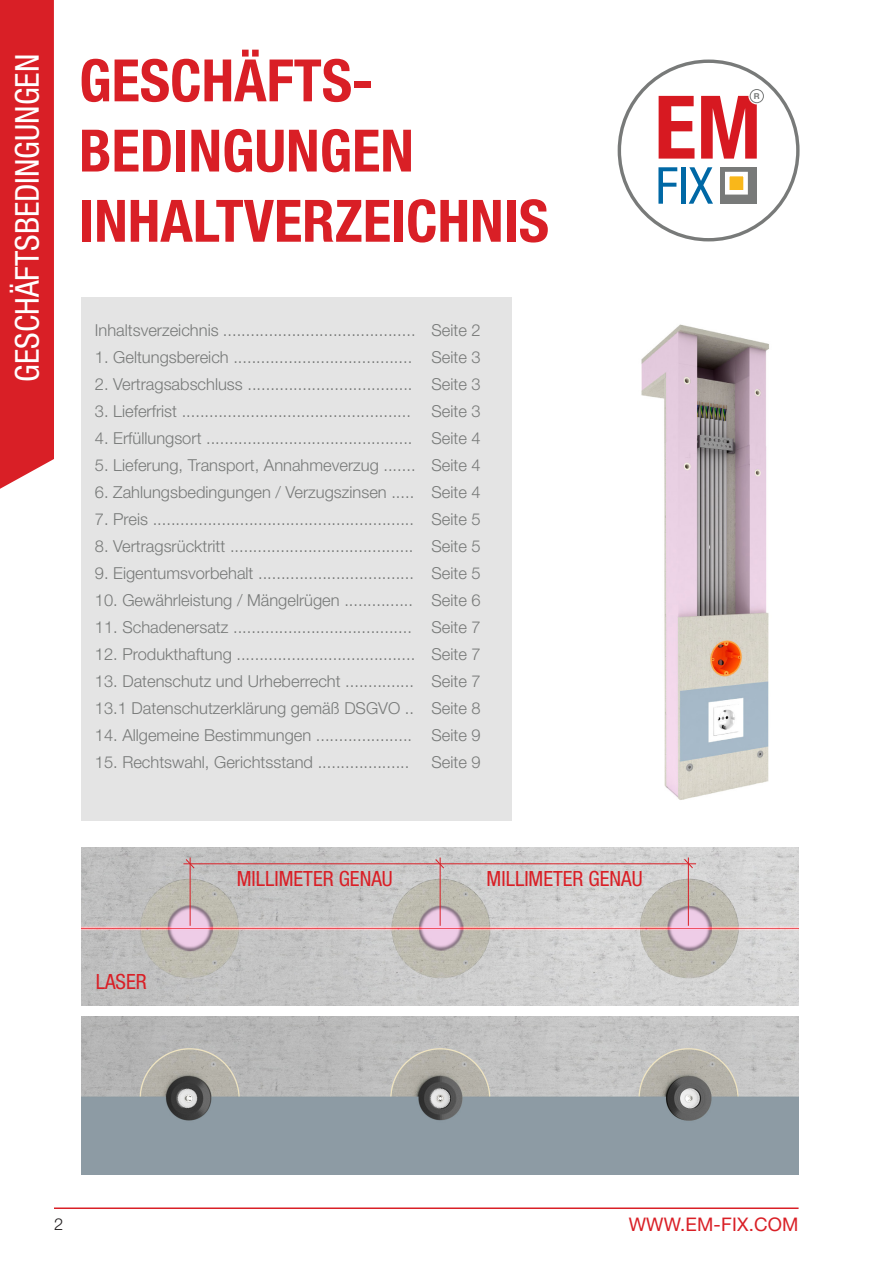
<style>
.page{position:relative;width:893px;height:1263px;background:#fff}
.page>*{position:absolute;margin:0;border:0;box-sizing:border-box;transform-origin:0 0}
.t1{font:700 condensed 87.75px "Helvetica Neue LT Std";color:#d71921}
.t2{font:700 condensed 58.5px "Helvetica Neue LT Std";color:#d91f26}
.t3{font:condensed 51px "Helvetica Neue LT Std";color:#0068a5}
.t4{font:condensed 33px "Helvetica Neue LT Std";color:#fff}
.t5{font:condensed 21px "Helvetica Neue LT Std";color:#d91f26}
.t6{font:18.75px "Helvetica Neue LT Std";letter-spacing:.01em;color:#d91f26}
.t7{font:300 16.5px/27px "Helvetica Neue LT Std";color:#787a79;text-align:justify}
.t8{font:300 16.5px "Helvetica Neue LT Std";color:#231f20}
.t9{font:700 8.1px "Helvetica Neue LT Std";color:#787a79}
</style>
<div class="page">
<div style="left:0;top:0;width:54px;height:489px;background:#d91f26"></div>
<hr style="left:54px;top:1207px;width:745px;height:2px;background:#d91f26">
<img style="left:81px;top:847px;width:718px;height:158px">
<div style="left:81px;top:297px;width:431px;height:524px;background:#e4e4e4"></div>
<img style="left:81px;top:1016px;width:718px;height:159px">
<hr style="left:688px;top:857px;width:1px;height:69px;background:#d91f26">
<hr style="left:440px;top:857px;width:1px;height:69px;background:#d91f26">
<hr style="left:190px;top:857px;width:1px;height:69px;background:#d91f26">
<hr style="left:183px;top:863px;width:513px;height:1px;background:#d91f26">
<svg style="left:683px;top:858px;width:11px;height:11px"></svg>
<svg style="left:435px;top:858px;width:10px;height:11px"></svg>
<svg style="left:185px;top:858px;width:10px;height:11px"></svg>
<div style="left:720px;top:167px;width:37px;height:37px;background:#787a79"></div>
<div style="left:725px;top:172px;width:23px;height:23px;background:#f9b71a;border:5px solid #fff"></div>
<div style="left:748px;top:88px;width:17px;height:16px;border:3px solid #fff;border-radius:50%"></div>
<div style="left:750px;top:89px;width:13px;height:14px;background:#fff;border-radius:50%"></div>
<div style="left:750px;top:89px;width:14px;height:14px;border:1px solid #787a79;border-radius:50%"></div>
<img style="left:641px;top:324px;width:128px;height:476px">
<h3 class="t4" style="left:8px;top:382px;width:329px;rotate:-90deg">GESCHÄFTSBEDINGUNGEN</h3>
<p class="t2" style="left:79px;top:45px;width:296px">GESCHÄFTS-</p>
<p class="t2" style="left:79px;top:115px;width:336px">BEDINGUNGEN</p>
<p class="t2" style="left:79px;top:185px;width:471px">INHALTVERZEICHNIS</p>
<p class="t7" style="left:95px;top:316px;width:322px">Inhaltsverzeichnis ..........................................</p>
<p class="t7" style="left:95px;top:343px;width:319px">1. Geltungsbereich .......................................</p>
<p class="t7" style="left:95px;top:370px;width:319px">2. Vertragsabschluss ....................................</p>
<p class="t7" style="left:95px;top:397px;width:318px">3. Lieferfrist ..................................................</p>
<p class="t7" style="left:95px;top:424px;width:319px">4. Erfüllungsort .............................................</p>
<p class="t7" style="left:95px;top:451px;width:322px">5. Lieferung, Transport, Annahmeverzug .......</p>
<p class="t7" style="left:95px;top:478px;width:321px">6. Zahlungsbedingungen / Verzugszinsen .....</p>
<p class="t7" style="left:95px;top:505px;width:321px">7. Preis .........................................................</p>
<p class="t7" style="left:95px;top:532px;width:320px">8. Vertragsrücktritt ........................................</p>
<p class="t7" style="left:95px;top:559px;width:321px">9. Eigentumsvorbehalt ..................................</p>
<p class="t7" style="left:95px;top:586px;width:320px">10. Gewährleistung / Mängelrügen ...............</p>
<p class="t7" style="left:95px;top:613px;width:319px">11. Schadenersatz .......................................</p>
<p class="t7" style="left:95px;top:640px;width:322px">12. Produkthaftung .......................................</p>
<p class="t7" style="left:95px;top:667px;width:321px">13. Datenschutz und Urheberrecht ...............</p>
<p class="t7" style="left:95px;top:694px;width:321px">13.1 Datenschutzerklärung gemäß DSGVO ..</p>
<p class="t7" style="left:95px;top:721px;width:319px">14. Allgemeine Bestimmungen .....................</p>
<p class="t7" style="left:95px;top:748px;width:316px">15. Rechtswahl, Gerichtsstand ....................</p>
<p class="t7" style="left:432px;top:316px;width:51px">Seite 2</p>
<p class="t7" style="left:432px;top:343px;width:51px">Seite 3</p>
<p class="t7" style="left:432px;top:370px;width:51px">Seite 3</p>
<p class="t7" style="left:432px;top:397px;width:51px">Seite 3</p>
<p class="t7" style="left:432px;top:424px;width:51px">Seite 4</p>
<p class="t7" style="left:432px;top:451px;width:51px">Seite 4</p>
<p class="t7" style="left:432px;top:478px;width:51px">Seite 4<br>Seite 5<br>Seite 5<br>Seite 5</p>
<p class="t7" style="left:432px;top:586px;width:51px">Seite 6</p>
<p class="t7" style="left:432px;top:613px;width:51px">Seite 7</p>
<p class="t7" style="left:432px;top:640px;width:51px">Seite 7</p>
<p class="t7" style="left:432px;top:667px;width:51px">Seite 7</p>
<p class="t7" style="left:432px;top:694px;width:51px">Seite 8</p>
<p class="t7" style="left:432px;top:721px;width:51px">Seite 9</p>
<p class="t7" style="left:432px;top:748px;width:51px">Seite 9</p>
<p class="t9" style="left:754px;top:91px;width:7px">R</p>
<p class="t1" style="left:654px;top:74px;width:109px">EM</p>
<p class="t3" style="left:655px;top:156px;width:59px">FIX</p>
<p class="t5" style="left:96px;top:969px;width:52px">LASER</p>
<p class="t5" style="left:237px;top:866px;width:157px">MILLIMETER GENAU</p>
<p class="t5" style="left:487px;top:866px;width:157px">MILLIMETER GENAU</p>
<p class="t8" style="left:54px;top:1214px;width:11px">2</p>
<p class="t6" style="left:629px;top:1213px;width:171px">WWW.EM-FIX.COM</p>
</div>
